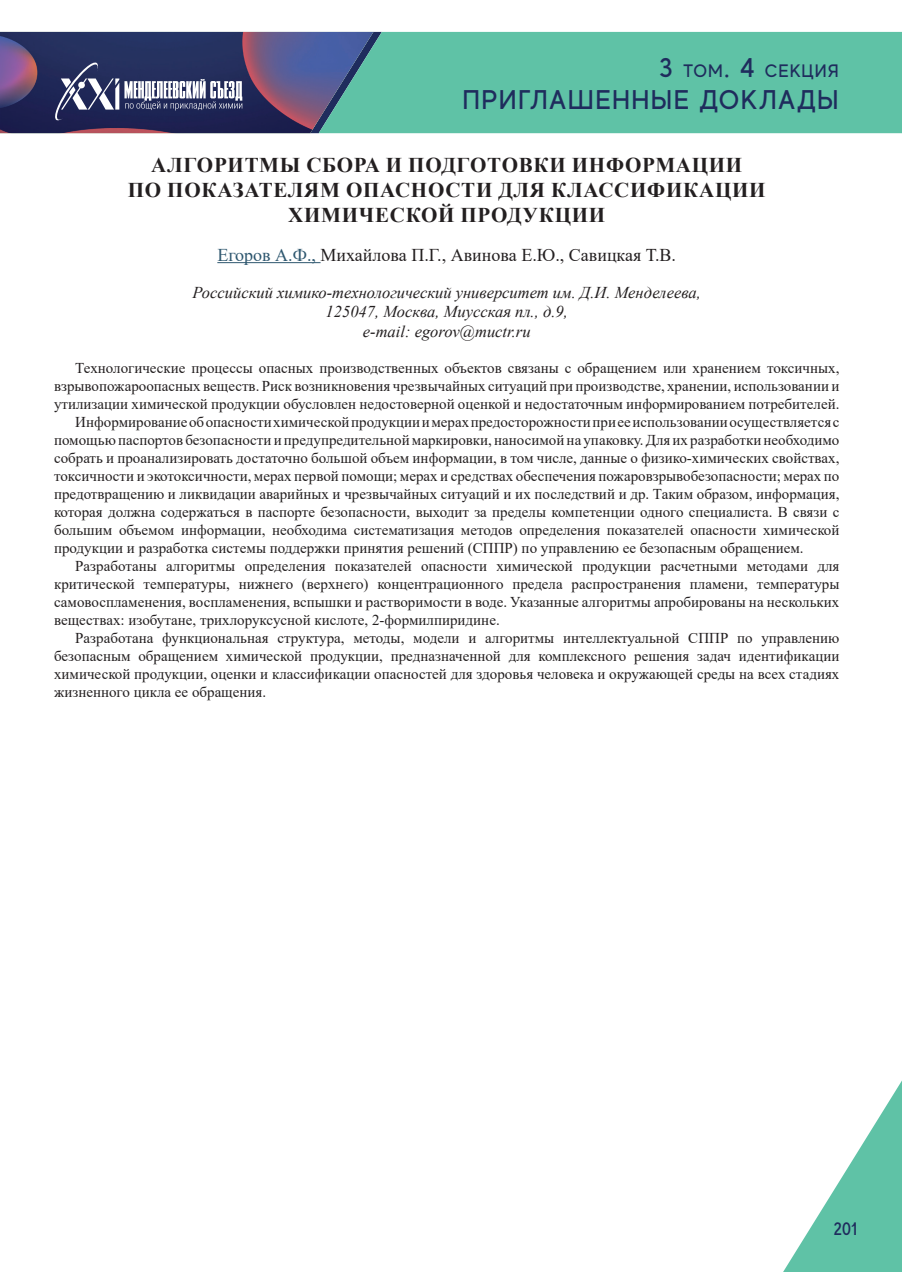
<style>
.page{position:relative;width:902px;height:1272px;background:#fff}
.page>*{position:absolute;margin:0;border:0;box-sizing:border-box;transform-origin:0 0}
.t1{font:500 27px "MADE Evolve Sans";letter-spacing:.05em;color:#1f2c5d}
.t2{font:700 21px/25.2px "Times New Roman";letter-spacing:.035em;color:#231f20;text-align:center}
.t3{font:18px "Times New Roman";color:#231f20}
.t4{font:500 18px "MADE Evolve Sans";letter-spacing:.05em;color:#1f2c5d}
.t5{font:italic 16.5px/19.8px "Times New Roman";color:#231f20;text-align:center}
.t6{font:15px "Times New Roman";color:#231f20}
.s1{font-size:27px}
.s2{color:#2e576f}
</style>
<div class="page">
<div style="left:382px;top:32px;width:519px;height:101px;background:#5fc2a6"></div>
<svg style="left:783px;top:1082px;width:118px;height:189px"></svg>
<svg style="left:0;top:32px;width:382px;height:101px;background:#4a5177"></svg>
<hr style="left:217px;top:262px;width:103px;height:1px;background:#2e576f">
<p class="t4" style="left:659px;top:59px;width:181px"><span class="s1">3</span> ТОМ<span class="s1">. 4</span> СЕКЦИЯ</p>
<h1 class="t1" style="left:462px;top:83px;width:377px">ПРИГЛАШЕННЫЕ ДОКЛАДЫ</h1>
<h2 class="t2" style="left:128px;top:151px;width:639px">АЛГОРИТМЫ СБОРА И ПОДГОТОВКИ ИНФОРМАЦИИ<br>ПО ПОКАЗАТЕЛЯМ ОПАСНОСТИ ДЛЯ КЛАССИФИКАЦИИ<br>ХИМИЧЕСКОЙ ПРОДУКЦИИ</h2>
<p class="t3" style="left:217px;top:242px;width:460px"><span class="s2">Егоров А.Ф.,</span> Михайлова П.Г., Авинова Е.Ю., Савицкая Т.В.</p>
<p class="t5" style="left:192px;top:282px;width:510px">Российский химико-технологический университет им. Д.И. Менделеева,<br>125047, Москва, Миусская пл., д.9,<br>e-mail: egorov@muctr.ru</p>
<p class="t6" style="left:75px;top:357px;width:765px">Технологические процессы опасных производственных объектов связаны с обращением или хранением токсичных,</p>
<p class="t6" style="left:54px;top:375px;width:786px">взрывопожароопасных веществ. Риск возникновения чрезвычайных ситуаций при производстве, хранении, использовании и</p>
<p class="t6" style="left:54px;top:393px;width:786px">утилизации химической продукции обусловлен недостоверной оценкой и недостаточным информированием потребителей.</p>
<p class="t6" style="left:75px;top:411px;width:765px">Информирование об опасности химической продукции и мерах предосторожности при ее использовании осуществляется с</p>
<p class="t6" style="left:54px;top:429px;width:786px">помощью паспортов безопасности и предупредительной маркировки, наносимой на упаковку. Для их разработки необходимо</p>
<p class="t6" style="left:54px;top:447px;width:786px">собрать и проанализировать достаточно большой объем информации, в том числе, данные о физико-химических свойствах,</p>
<p class="t6" style="left:54px;top:465px;width:786px">токсичности и экотоксичности, мерах первой помощи; мерах и средствах обеспечения пожаровзрывобезопасности; мерах по</p>
<p class="t6" style="left:54px;top:483px;width:786px">предотвращению и ликвидации аварийных и чрезвычайных ситуаций и их последствий и др. Таким образом, информация,</p>
<p class="t6" style="left:54px;top:501px;width:786px">которая должна содержаться в паспорте безопасности, выходит за пределы компетенции одного специалиста. В связи с</p>
<p class="t6" style="left:54px;top:519px;width:786px">большим объемом информации, необходима систематизация методов определения показателей опасности химической</p>
<p class="t6" style="left:54px;top:537px;width:751px">продукции и разработка системы поддержки принятия решений (СППР) по управлению ее безопасным обращением.</p>
<p class="t6" style="left:75px;top:555px;width:765px">Разработаны алгоритмы определения показателей опасности химической продукции расчетными методами для</p>
<p class="t6" style="left:54px;top:573px;width:786px">критической температуры, нижнего (верхнего) концентрационного предела распространения пламени, температуры</p>
<p class="t6" style="left:54px;top:591px;width:786px">самовоспламенения, воспламенения, вспышки и растворимости в воде. Указанные алгоритмы апробированы на нескольких</p>
<p class="t6" style="left:54px;top:609px;width:447px">веществах: изобутане, трихлоруксусной кислоте, 2-формилпиридине.</p>
<p class="t6" style="left:75px;top:627px;width:765px">Разработана функциональная структура, методы, модели и алгоритмы интеллектуальной СППР по управлению</p>
<p class="t6" style="left:54px;top:645px;width:786px">безопасным обращением химической продукции, предназначенной для комплексного решения задач идентификации</p>
<p class="t6" style="left:54px;top:663px;width:786px">химической продукции, оценки и классификации опасностей для здоровья человека и окружающей среды на всех стадиях</p>
<p class="t6" style="left:54px;top:681px;width:214px">жизненного цикла ее обращения.</p>
<p class="t4" style="left:833px;top:1217px;width:26px">201</p>
</div>
